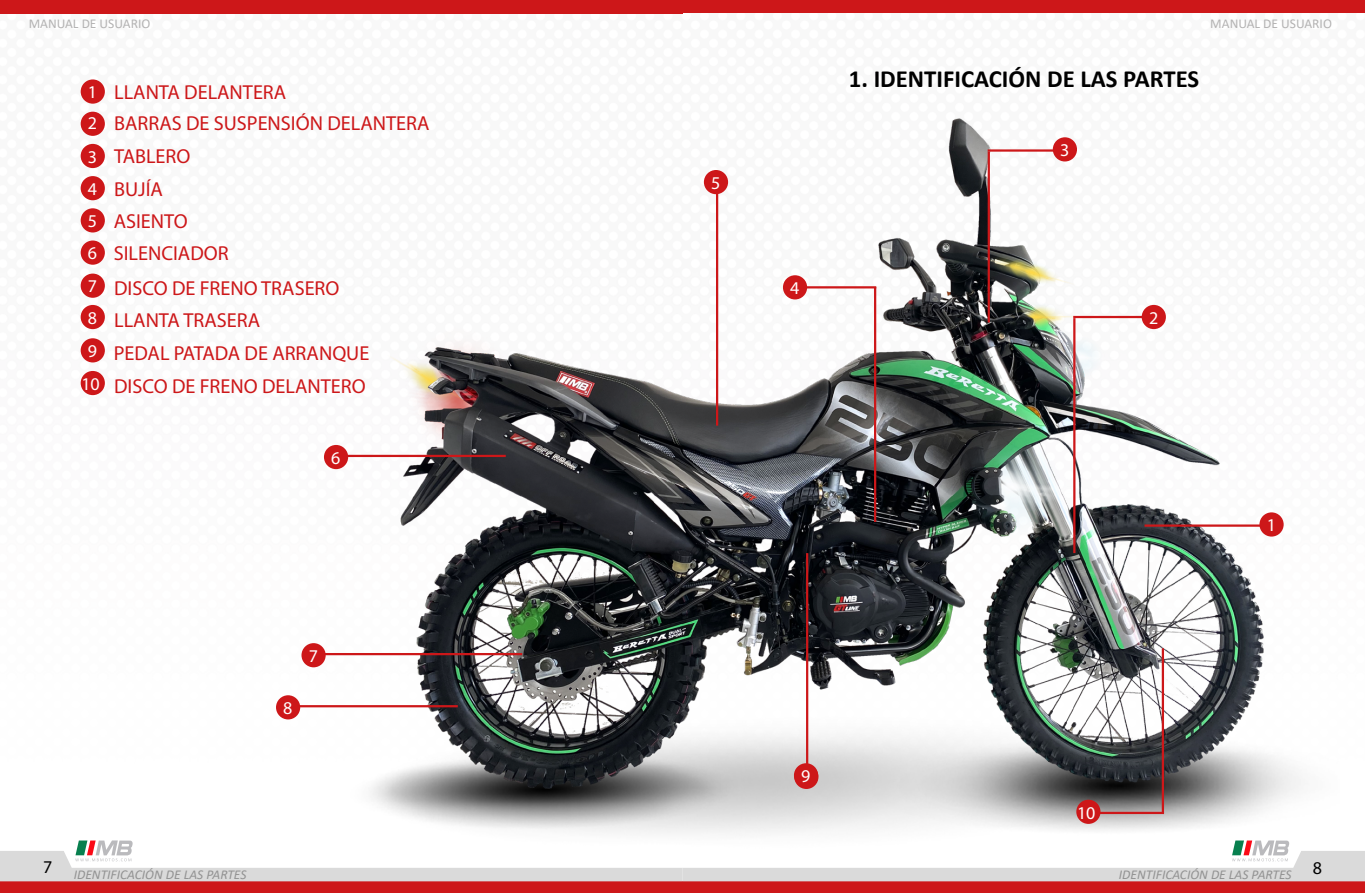
<style>
.page{position:relative;width:1365px;height:893px;background:#fff}
.page>*{position:absolute;margin:0;border:0;box-sizing:border-box;transform-origin:0 0}
.t1{font:700 24.75px "Calibri";color:#000}
.t2{font:20.25px/32.4px "Myriad Pro";color:#cd1719}
.t3{font:18px/32.2px "Myriad Pro";color:#fff}
.t4{font:18px "Myriad Pro";color:#000}
.t5{font:italic 13.5px "Calibri";color:#929292}
.t6{font:13.5px "Calibri";color:#b3b2b2}
</style>
<div class="page">
<div style="left:0;top:881px;width:682px;height:12px;background:#cd1719"></div>
<div style="left:0;top:0;width:682px;height:14px;background:#cd1719"></div>
<div style="left:682px;top:881px;width:683px;height:12px;background:#cd1719"></div>
<div style="left:682px;top:0;width:683px;height:13px;background:#cd1719"></div>
<svg style="left:0;top:840px;width:1365px;height:41px"></svg>
<img style="left:273px;top:118px;width:1066px;height:733px">
<svg style="left:794px;top:765px;width:24px;height:24px"></svg>
<div style="left:81px;top:79px;width:24px;height:25px;background:#cd1719;border-radius:50%"></div>
<div style="left:81px;top:112px;width:24px;height:24px;background:#cd1719;border-radius:50%"></div>
<div style="left:81px;top:144px;width:24px;height:24px;background:#cd1719;border-radius:50%"></div>
<div style="left:81px;top:176px;width:24px;height:24px;background:#cd1719;border-radius:50%"></div>
<div style="left:81px;top:208px;width:24px;height:24px;background:#cd1719;border-radius:50%"></div>
<div style="left:81px;top:240px;width:24px;height:25px;background:#cd1719;border-radius:50%"></div>
<div style="left:81px;top:274px;width:24px;height:24px;background:#cd1719;border-radius:50%"></div>
<div style="left:81px;top:305px;width:24px;height:24px;background:#cd1719;border-radius:50%"></div>
<div style="left:81px;top:338px;width:24px;height:24px;background:#cd1719;border-radius:50%"></div>
<div style="left:81px;top:371px;width:24px;height:24px;background:#cd1719;border-radius:50%"></div>
<hr style="left:716px;top:191px;width:2px;height:235px;background:#cd1719">
<hr style="left:988px;top:152px;width:2px;height:170px;background:#cd1719">
<div style="left:783px;top:275px;width:24px;height:24px;background:#cd1719;border-radius:50%"></div>
<div style="left:704px;top:170px;width:24px;height:24px;background:#cd1719;border-radius:50%"></div>
<div style="left:1053px;top:137px;width:24px;height:24px;background:#cd1719;border-radius:50%"></div>
<div style="left:1259px;top:512px;width:25px;height:25px;background:#cd1719;border-radius:50%"></div>
<hr style="left:806px;top:286px;width:70px;height:2px;background:#cd1719">
<hr style="left:988px;top:149px;width:70px;height:3px;background:#cd1719">
<hr style="left:1144px;top:524px;width:120px;height:3px;background:#cd1719">
<hr style="left:1073px;top:316px;width:70px;height:2px;background:#cd1719">
<hr style="left:1094px;top:812px;width:70px;height:2px;background:#cd1719">
<hr style="left:874px;top:287px;width:2px;height:235px;background:#cd1719">
<hr style="left:1073px;top:318px;width:2px;height:235px;background:#cd1719">
<hr style="left:1162px;top:648px;width:2px;height:165px;background:#cd1719">
<hr style="left:806px;top:553px;width:2px;height:221px;background:#cd1719">
<hr style="left:293px;top:705px;width:165px;height:2px;background:#cd1719">
<hr style="left:341px;top:455px;width:165px;height:2px;background:#cd1719">
<hr style="left:319px;top:653px;width:203px;height:2px;background:#cd1719">
<div style="left:1142px;top:305px;width:24px;height:24px;background:#cd1719;border-radius:50%"></div>
<div style="left:1076px;top:800px;width:24px;height:24px;background:#cd1719;border-radius:50%"></div>
<div style="left:794px;top:763px;width:24px;height:24px;background:#cd1719;border-radius:50%"></div>
<div style="left:276px;top:695px;width:24px;height:24px;background:#cd1719;border-radius:50%"></div>
<div style="left:324px;top:445px;width:24px;height:24px;background:#cd1719;border-radius:50%"></div>
<div style="left:301px;top:643px;width:25px;height:24px;background:#cd1719;border-radius:50%"></div>
<p class="t6" style="left:29px;top:14px;width:123px">MANUAL DE USUARIO</p>
<p class="t6" style="left:1210px;top:14px;width:123px">MANUAL DE USUARIO</p>
<p class="t3" style="left:88px;top:77px;width:11px;line-height:30.6px">1<br>2</p>
<p class="t3" style="left:88px;top:140px;width:11px;text-align:justify">3<br>4<br>5<br>6<br>7<br>8</p>
<p class="t3" style="left:81px;top:334px;width:20px;text-align:center">9<br>10</p>
<p class="t2" style="left:114px;top:75px;width:174px">LLANTA DELANTERA</p>
<p class="t2" style="left:114px;top:106px;width:317px">BARRAS DE SUSPENSIÓN DELANTERA</p>
<p class="t2" style="left:114px;top:140px;width:78px">TABLERO<br>BUJÍA</p>
<p class="t2" style="left:114px;top:204px;width:116px">ASIENTO<br>SILENCIADOR</p>
<p class="t2" style="left:114px;top:271px;width:227px">DISCO DE FRENO TRASERO</p>
<p class="t2" style="left:114px;top:303px;width:148px">LLANTA TRASERA</p>
<p class="t2" style="left:114px;top:336px;width:257px">PEDAL PATADA DE ARRANQUE</p>
<p class="t2" style="left:114px;top:369px;width:253px">DISCO DE FRENO DELANTERO</p>
<p class="t3" style="left:331px;top:441px;width:11px">6</p>
<p class="t3" style="left:283px;top:692px;width:11px">8</p>
<p class="t3" style="left:309px;top:639px;width:11px">7</p>
<p class="t3" style="left:711px;top:166px;width:11px">5</p>
<p class="t3" style="left:790px;top:272px;width:11px">4</p>
<p class="t1" style="left:849px;top:61px;width:352px">1. IDENTIFICACIÓN DE LAS PARTES</p>
<p class="t3" style="left:1060px;top:134px;width:11px">3</p>
<p class="t3" style="left:1149px;top:301px;width:11px">2</p>
<p class="t3" style="left:1267px;top:509px;width:11px">1</p>
<p class="t3" style="left:801px;top:760px;width:11px">9</p>
<p class="t3" style="left:1077px;top:796px;width:20px">10</p>
<p class="t4" style="left:43px;top:856px;width:11px">7</p>
<p class="t4" style="left:1313px;top:857px;width:11px">8</p>
<p class="t5" style="left:74px;top:865px;width:174px">IDENTIFICACIÓN DE LAS PARTES</p>
<p class="t5" style="left:1119px;top:865px;width:174px">IDENTIFICACIÓN DE LAS PARTES</p>
</div>
